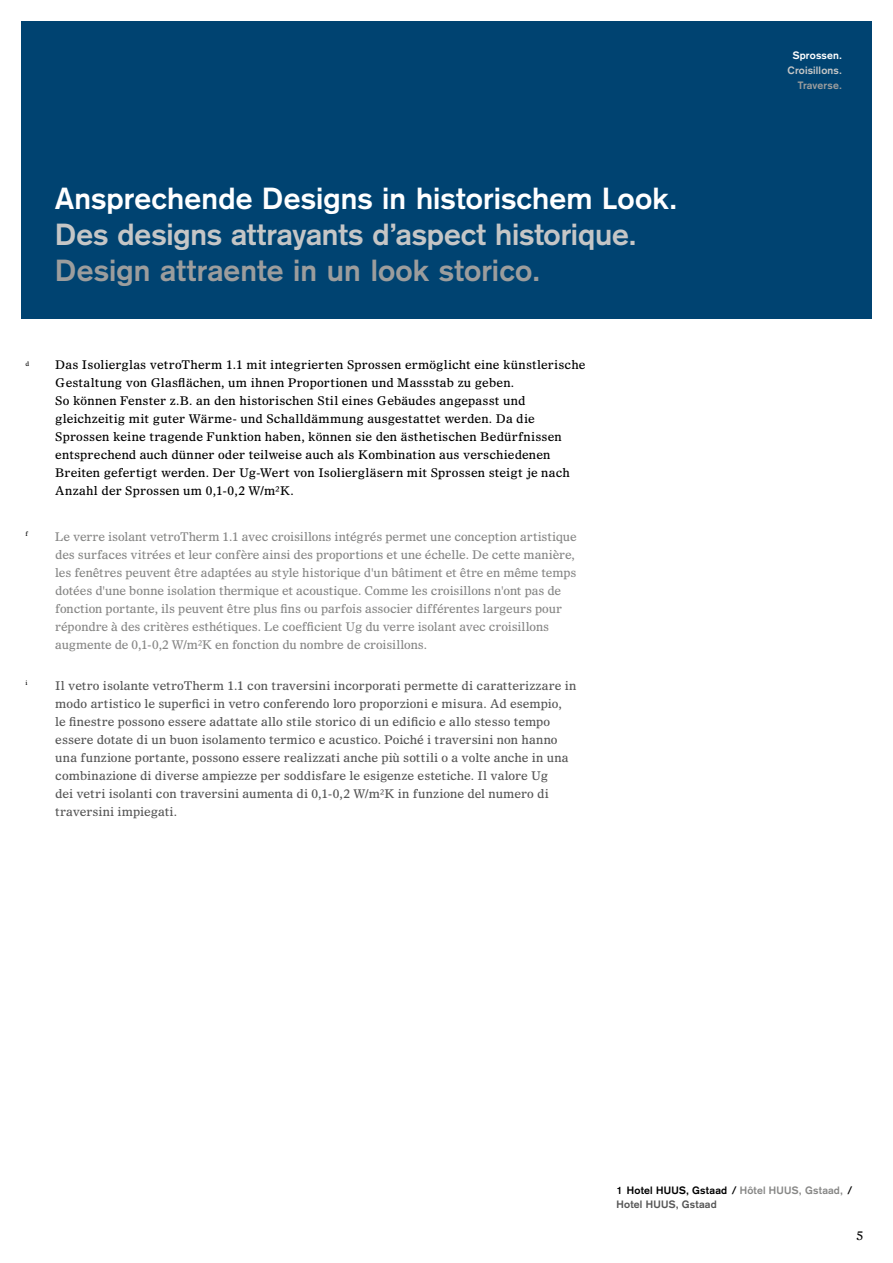
<style>
.page{position:relative;width:893px;height:1263px;background:#fff}
.page>*{position:absolute;margin:0;border:0;box-sizing:border-box;transform-origin:0 0}
.t1{font:700 30px "Basic Commercial LT Std";letter-spacing:-.005em;color:#c5c6c6}
.t2{font:700 30px "Basic Commercial LT Std";letter-spacing:.005em;color:#fff}
.t3{font:700 30px "Basic Commercial LT Std";letter-spacing:.005em;color:#9c9d9d}
.t4{font:12px/18px "Olympian LT Std";letter-spacing:.005em;color:#565656}
.t5{font:12px/18px "Olympian LT Std";letter-spacing:-.01em;color:#878786}
.t6{font:12px/18px "Olympian LT Std";letter-spacing:.015em;color:#000}
.t7{font:700 10.5px/13.5px "Basic Commercial LT Std";letter-spacing:.025em;color:#000}
.t8{font:700 10.5px "Basic Commercial LT Std";letter-spacing:.015em;color:#c5c6c6}
.t9{font:700 10.5px "Basic Commercial LT Std";letter-spacing:.02em;color:#fff}
.t10{font:700 10.5px "Basic Commercial LT Std";letter-spacing:.015em;color:#9c9d9d}
.t11{font:6.15px "Olympian LT Std";color:#000}
.s1{color:#878786}
.s2{color:#565656}
</style>
<div class="page">
<div style="left:21px;top:21px;width:851px;height:298px;background:#004371"></div>
<h1 class="t2" style="left:55px;top:180px;width:624px">Ansprechende Designs in historischem Look.</h1>
<h1 class="t1" style="left:55px;top:216px;width:583px">Des designs attrayants d’aspect historique.</h1>
<h1 class="t3" style="left:55px;top:252px;width:487px">Design attraente in un look storico.</h1>
<p class="t11" style="left:26px;top:360px;width:5px">d</p>
<p class="t6" style="left:55px;top:355px;width:532px">Das Isolierglas vetroTherm 1.1 mit integrierten Sprossen ermöglicht eine künstlerische Gestaltung von Glasflächen, um ihnen Proportionen und Massstab zu geben.<br>So können Fenster z.B. an den historischen Stil eines Gebäudes angepasst und gleichzeitig mit guter Wärme- und Schalldämmung ausgestattet werden. Da die Sprossen keine tragende Funktion haben, können sie den ästhetischen Bedürfnissen entsprechend auch dünner oder teilweise auch als Kombination aus verschiedenen Breiten gefertigt werden. Der Ug-Wert von Isoliergläsern mit Sprossen steigt je nach Anzahl der Sprossen um 0,1-0,2 W/m²K.</p>
<p class="t11" style="left:26px;top:530px;width:4px">f</p>
<p class="t5" style="left:55px;top:527px;width:523px">Le verre isolant vetroTherm 1.1 avec croisillons intégrés permet une conception artistique des surfaces vitrées et leur confère ainsi des proportions et une échelle. De cette manière, les fenêtres peuvent être adaptées au style historique d'un bâtiment et être en même temps dotées d'une bonne isolation thermique et acoustique. Comme les croisillons n'ont pas de fonction portante, ils peuvent être plus fins ou parfois associer différentes largeurs pour répondre à des critères esthétiques. Le coefficient Ug du verre isolant avec croisillons augmente de 0,1-0,2 W/m²K en fonction du nombre de croisillons.</p>
<p class="t11" style="left:26px;top:679px;width:4px">i</p>
<p class="t4" style="left:55px;top:676px;width:523px">Il vetro isolante vetroTherm 1.1 con traversini incorporati permette di caratterizzare in modo artistico le superfici in vetro conferendo loro proporzioni e misura. Ad esempio,<br>le finestre possono essere adattate allo stile storico di un edificio e allo stesso tempo essere dotate di un buon isolamento termico e acustico. Poiché i traversini non hanno una funzione portante, possono essere realizzati anche più sottili o a volte anche in una combinazione di diverse ampiezze per soddisfare le esigenze estetiche. Il valore Ug<br>dei vetri isolanti con traversini aumenta di 0,1-0,2 W/m²K in funzione del numero di traversini impiegati.</p>
<p class="t9" style="left:793px;top:49px;width:51px">Sprossen.</p>
<p class="t8" style="left:788px;top:64px;width:56px">Croisillons.</p>
<p class="t10" style="left:798px;top:79px;width:46px">Traverse.</p>
<p class="t7" style="left:617px;top:1184px;width:237px">1 Hotel HUUS, Gstaad / <span class="s1">Hôtel HUUS, Gstaad,</span> /<br><span class="s2">Hotel HUUS, Gstaad</span></p>
<p class="t6" style="left:856px;top:1226px;width:8px">5</p>
</div>
